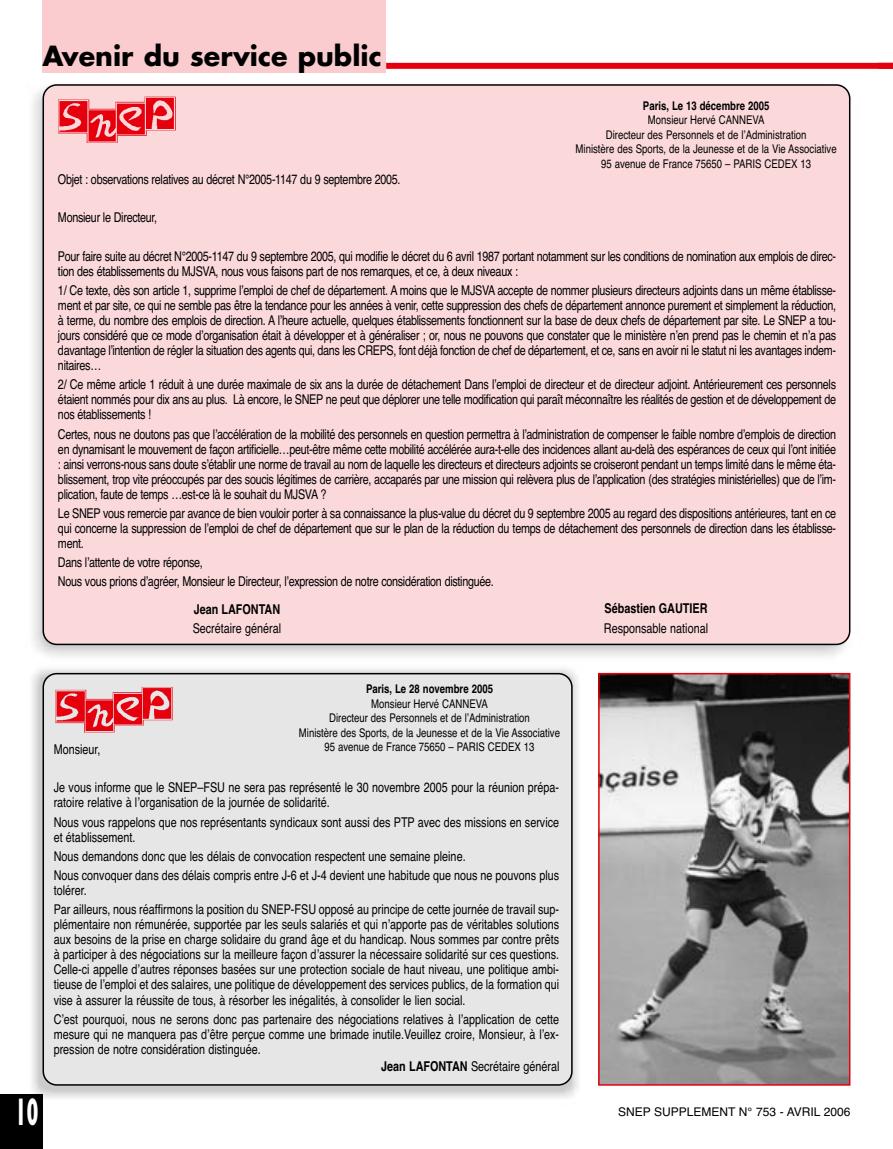
<style>
.page{position:relative;width:893px;height:1149px;background:#fff}
.page>*{position:absolute;margin:0;border:0;box-sizing:border-box;transform-origin:0 0}
.t1{font:700 39px "Gill Sans";color:#fff;scale:.5 1}
.t2{font:700 27px "Futura Std";color:#000}
.t3{font:13.5px/15px "Helvetica";color:#000;text-align:justify;scale:.8 1}
.t4{font:13.5px/15px "Helvetica";letter-spacing:-.03em;color:#000;scale:.8 1}
.t5{font:700 13.5px "Helvetica";color:#000;scale:.8 1}
.t6{font:12px/14.4px "Helvetica";color:#000;text-align:center;scale:.8 1}
.t7{font:700 12px "Helvetica";color:#000;scale:.8 1}
.t8{font:12px "Helvetica";color:#000}
.s1{font-weight:700}
</style>
<div class="page">
<img style="left:26px;top:77px;width:835px;height:590px;border-radius:13px">
<div style="left:43px;top:84px;width:807px;height:561px;background:#fbd9db"></div>
<div style="left:386px;top:63px;width:507px;height:6px;background:#e6000e"></div>
<img style="left:18px;top:662px;width:569px;height:443px;border-radius:21px">
<div style="left:43px;top:672px;width:530px;height:413px;background:#e6e6e6"></div>
<img style="left:55px;top:94px;width:123px;height:51px">
<img style="left:601px;top:675px;width:246px;height:407px">
<div style="left:598px;top:672px;width:252px;height:413px;border:2px solid #e6000e"></div>
<img style="left:51px;top:683px;width:130px;height:58px">
<div style="left:0;top:1093px;width:43px;height:55px;background:#000"></div>
<div style="left:43px;top:1px;width:343px;height:72px;background:#facccf"></div>
<h2 class="t2" style="left:43px;top:40px;width:341px">Avenir du service public</h2>
<p class="t7" style="left:643px;top:101px;width:160px">Paris, Le 13 décembre 2005</p>
<p class="t6" style="left:576px;top:114px;width:328px">Monsieur Hervé CANNEVA<br>Directeur des Personnels et de l’Administration<br>Ministère des Sports, de la Jeunesse et de la Vie Associative 95 avenue de France 75650 – PARIS CEDEX 13</p>
<p class="t4" style="left:58px;top:172px;width:430px">Objet : observations relatives au décret N°2005-1147 du 9 septembre 2005.</p>
<p class="t4" style="left:58px;top:211px;width:126px">Monsieur le Directeur,</p>
<p class="t4" style="left:58px;top:249px;width:974px">Pour faire suite au décret N°2005-1147 du 9 septembre 2005, qui modifie le décret du 6 avril 1987 portant notamment sur les conditions de nomination aux emplois de direc&shy;tion des établissements du MJSVA, nous vous faisons part de nos remarques, et ce, à deux niveaux :</p>
<p class="t3" style="left:58px;top:284px;width:974px">1/ Ce texte, dès son article 1, supprime l’emploi de chef de département. A moins que le MJSVA accepte de nommer plusieurs directeurs adjoints dans un même établisse&shy;ment et par site, ce qui ne semble pas être la tendance pour les années à venir, cette suppression des chefs de département annonce purement et simplement la réduction, à terme, du nombre des emplois de direction. A l’heure actuelle, quelques établissements fonctionnent sur la base de deux chefs de département par site. Le SNEP a tou&shy;jours considéré que ce mode d’organisation était à développer et à généraliser ; or, nous ne pouvons que constater que le ministère n’en prend pas le chemin et n’a pas davantage l’intention de régler la situation des agents qui, dans les CREPS, font déjà fonction de chef de département, et ce, sans en avoir ni le statut ni les avantages indem&shy;nitaires…</p>
<p class="t3" style="left:58px;top:378px;width:974px">2/ Ce même article 1 réduit à une durée maximale de six ans la durée de détachement Dans l’emploi de directeur et de directeur adjoint. Antérieurement ces personnels étaient nommés pour dix ans au plus. Là encore, le SNEP ne peut que déplorer une telle modification qui paraît méconnaître les réalités de gestion et de développement de nos établissements !</p>
<p class="t3" style="left:58px;top:427px;width:974px">Certes, nous ne doutons pas que l’accélération de la mobilité des personnels en question permettra à l’administration de compenser le faible nombre d’emplois de direction en dynamisant le mouvement de façon artificielle…peut-être même cette mobilité accélérée aura-t-elle des incidences allant au-delà des espérances de ceux qui l’ont initiée : ainsi verrons-nous sans doute s’établir une norme de travail au nom de laquelle les directeurs et directeurs adjoints se croiseront pendant un temps limité dans le même éta&shy;blissement, trop vite préoccupés par des soucis légitimes de carrière, accaparés par une mission qui relèvera plus de l’application (des stratégies ministérielles) que de l’im&shy;plication, faute de temps …est-ce là le souhait du MJSVA ?</p>
<p class="t3" style="left:58px;top:506px;width:974px">Le SNEP vous remercie par avance de bien vouloir porter à sa connaissance la plus-value du décret du 9 septembre 2005 au regard des dispositions antérieures, tant en ce qui concerne la suppression de l’emploi de chef de département que sur le plan de la réduction du temps de détachement des personnels de direction dans les établisse&shy;ment.</p>
<p class="t4" style="left:58px;top:554px;width:546px;line-height:19.2px">Dans l’attente de votre réponse,<br>Nous vous prions d’agréer, Monsieur le Directeur, l’expression de notre considération distinguée.</p>
<p class="t5" style="left:194px;top:604px;width:110px">Jean LAFONTAN</p>
<p class="t3" style="left:193px;top:622px;width:112px">Secrétaire général</p>
<h1 class="t1" style="left:15px;top:1098px;width:48px">10</h1>
<p class="t7" style="left:366px;top:684px;width:160px">Paris, Le 28 novembre 2005</p>
<p class="t6" style="left:299px;top:697px;width:328px">Monsieur Hervé CANNEVA<br>Directeur des Personnels et de l’Administration<br>Ministère des Sports, de la Jeunesse et de la Vie Associative 95 avenue de France 75650 – PARIS CEDEX 13</p>
<p class="t3" style="left:54px;top:742px;width:60px">Monsieur,</p>
<p class="t3" style="left:54px;top:781px;width:633px">Je vous informe que le SNEP–FSU ne sera pas représenté le 30 novembre 2005 pour la réunion prépa&shy;ratoire relative à l’organisation de la journée de solidarité.</p>
<p class="t3" style="left:54px;top:815px;width:633px">Nous vous rappelons que nos représentants syndicaux sont aussi des PTP avec des missions en service et établissement.</p>
<p class="t3" style="left:54px;top:847px;width:633px;line-height:19.2px">Nous demandons donc que les délais de convocation respectent une semaine pleine.<br>Nous convoquer dans des délais compris entre J-6 et J-4 devient une habitude que nous ne pouvons plus</p>
<p class="t3" style="left:54px;top:881px;width:633px;line-height:19.2px">tolérer.<br>Par ailleurs, nous réaffirmons la position du SNEP-FSU opposé au principe de cette journée de travail sup-</p>
<p class="t3" style="left:54px;top:918px;width:633px">plémentaire non rémunérée, supportée par les seuls salariés et qui n’apporte pas de véritables solutions aux besoins de la prise en charge solidaire du grand âge et du handicap. Nous sommes par contre prêts à participer à des négociations sur la meilleure façon d’assurer la nécessaire solidarité sur ces questions.<br>Celle-ci appelle d’autres réponses basées sur une protection sociale de haut niveau, une politique ambi&shy;tieuse de l’emploi et des salaires, une politique de développement des services publics, de la formation qui vise à assurer la réussite de tous, à résorber les inégalités, à consolider le lien social.</p>
<p class="t3" style="left:54px;top:1012px;width:633px">C’est pourquoi, nous ne serons donc pas partenaire des négociations relatives à l’application de cette mesure qui ne manquera pas d’être perçue comme une brimade inutile.Veuillez croire, Monsieur, à l’ex&shy;pression de notre considération distinguée.</p>
<p class="t3" style="left:381px;top:1060px;width:224px"><span class="s1">Jean LAFONTAN</span> Secrétaire général</p>
<p class="t5" style="left:605px;top:603px;width:130px">Sébastien GAUTIER</p>
<p class="t3" style="left:604px;top:621px;width:132px">Responsable national</p>
<p class="t8" style="left:618px;top:1106px;width:234px">SNEP SUPPLEMENT N° 753 - AVRIL 2006</p>
</div>
